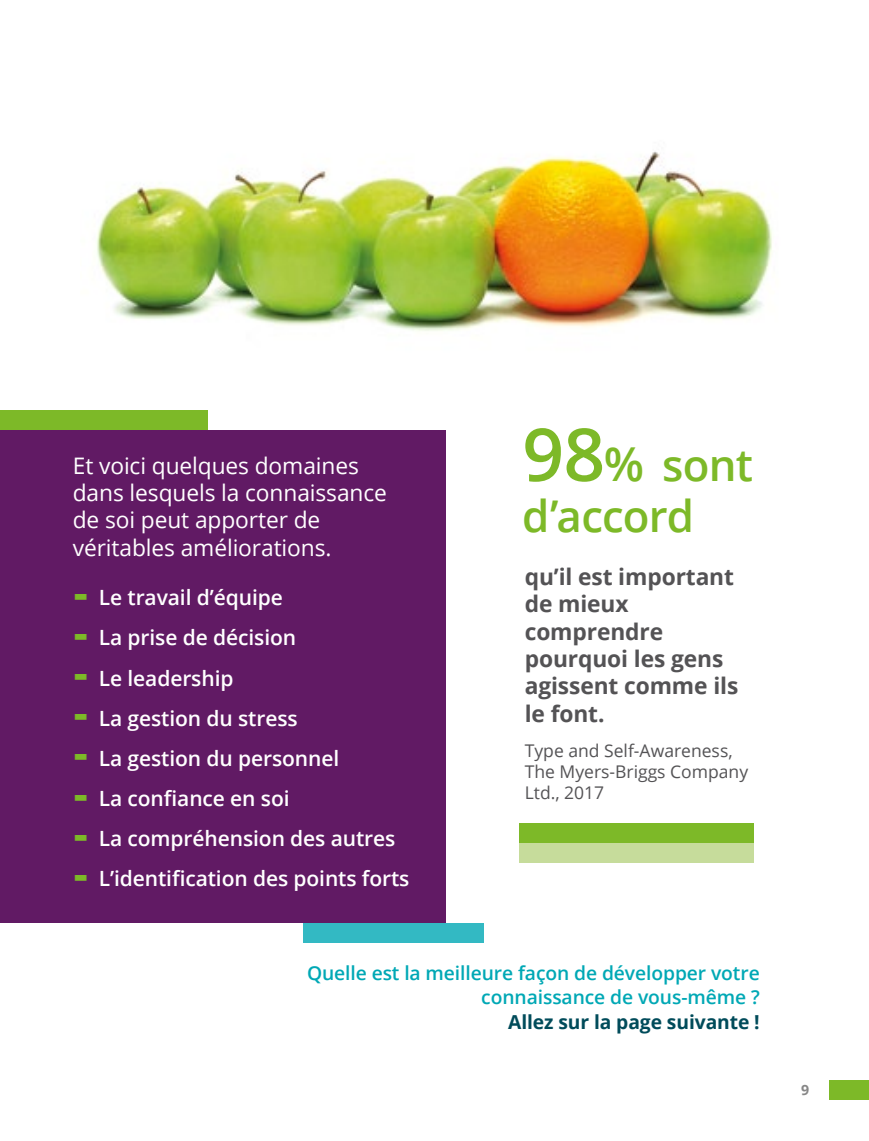
<style>
.page{position:relative;width:869px;height:1141px;background:#fff}
.page>*{position:absolute;margin:0;border:0;box-sizing:border-box;transform-origin:0 0}
.t1{font:600 43.75px/50.8px "Open Sans";letter-spacing:-.02em;color:#7db928}
.t2{font:22.75px/27.3px "Open Sans";letter-spacing:-.005em;color:#fff}
.t3{font:700 22.75px/27.3px "Open Sans";letter-spacing:-.005em;color:#545355}
.t4{font:600 21px "Open Sans";letter-spacing:-.005em;color:#fff}
.t5{font:600 19.25px/24.5px "Open Sans";letter-spacing:-.005em;color:#00a8b5;text-align:right}
.t6{font:700 19.25px "Open Sans";letter-spacing:-.005em;color:#004b5a}
.t7{font:17.5px/21px "Open Sans";color:#545355}
.t8{font:700 14.17px "Open Sans";color:#878787}
.s1{font-weight:800;font-size:37.8px;color:#7db928}
.s2{font-size:73.33px}
.s3{font-size:46.73px}
</style>
<div class="page">
<div style="left:828px;top:1080px;width:40px;height:20px;background:#7db928"></div>
<div style="left:0;top:430px;width:445px;height:493px;background:#611a64"></div>
<div style="left:519px;top:823px;width:234px;height:20px;background:#7db928"></div>
<div style="left:519px;top:843px;width:234px;height:20px;background:#c6dc9b"></div>
<div style="left:0;top:410px;width:207px;height:20px;background:#7db928"></div>
<div style="left:303px;top:923px;width:180px;height:20px;background:#33b9c3"></div>
<img style="left:96px;top:151px;width:676px;height:180px">
<p class="t2" style="left:73px;top:451px;width:315px">Et voici quelques domaines dans lesquels la connaissance de soi peut apporter de véritables améliorations.</p>
<p class="t4" style="left:74px;top:583px;width:210px"><span class="s1">-</span> Le travail d’équipe</p>
<p class="t4" style="left:74px;top:623px;width:223px"><span class="s1">-</span> La prise de décision</p>
<p class="t4" style="left:74px;top:663px;width:161px"><span class="s1">-</span> Le leadership</p>
<p class="t4" style="left:74px;top:704px;width:225px"><span class="s1">-</span> La gestion du stress</p>
<p class="t4" style="left:74px;top:744px;width:267px"><span class="s1">-</span> La gestion du personnel</p>
<p class="t4" style="left:74px;top:784px;width:217px"><span class="s1">-</span> La confiance en soi</p>
<p class="t4" style="left:74px;top:824px;width:323px"><span class="s1">-</span> La compréhension des autres</p>
<p class="t4" style="left:74px;top:864px;width:337px"><span class="s1">-</span> L’identification des points forts</p>
<h1 class="t1" style="left:522px;top:439px;width:232px"><span class="s2">98</span><span class="s3">%</span> sont d’accord</h1>
<p class="t3" style="left:524px;top:563px;width:215px">qu’il est important de mieux comprendre pourquoi les gens agissent comme ils le font.</p>
<p class="t7" style="left:524px;top:740px;width:225px">Type and Self-Awareness,<br>The Myers-Briggs Company<br>Ltd., 2017</p>
<p class="t5" style="left:307px;top:960px;width:454px">Quelle est la meilleure façon de développer votre connaissance de vous-même ?</p>
<p class="t6" style="left:508px;top:1008px;width:253px">Allez sur la page suivante !</p>
<p class="t8" style="left:800px;top:1080px;width:10px">9</p>
</div>
